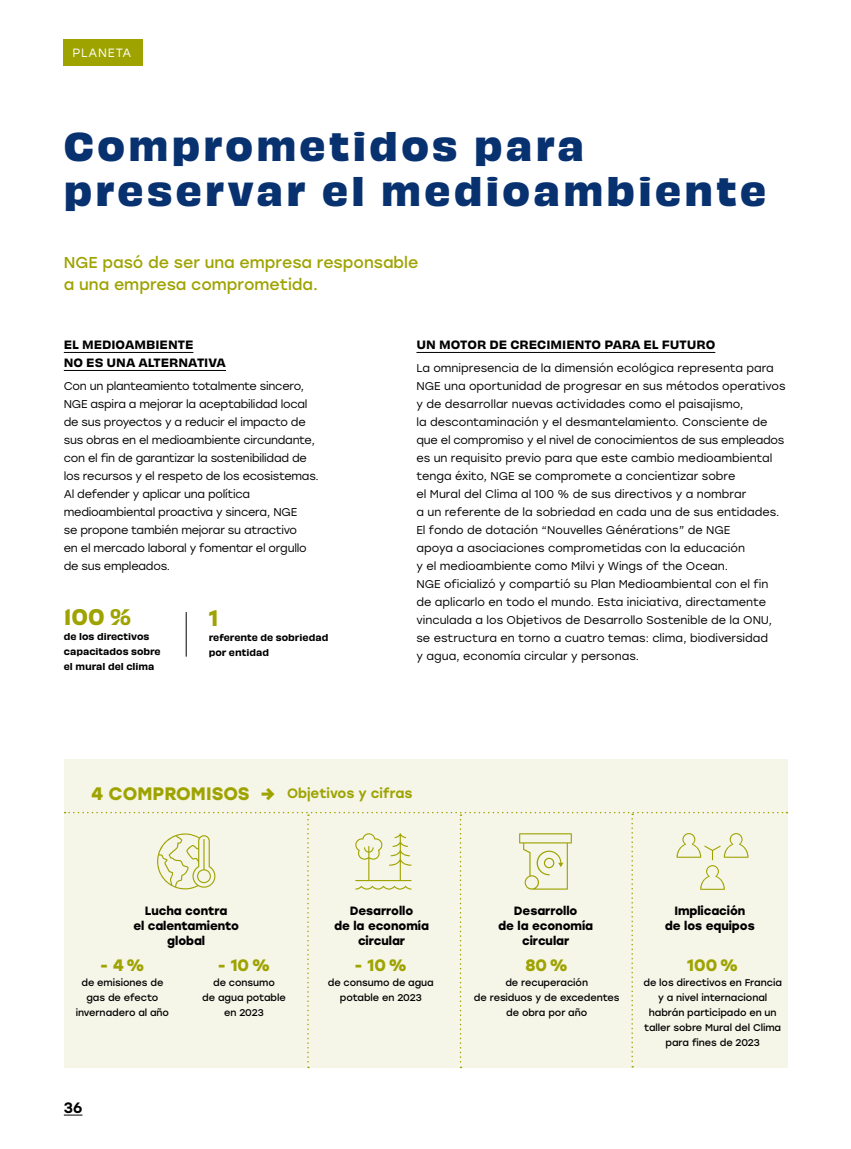
<style>
.page{position:relative;width:851px;height:1149px;background:#fff}
.page>*{position:absolute;margin:0;border:0;box-sizing:border-box;transform-origin:0 0}
.t1{font:700 37.5px/45px "Obviously";letter-spacing:.09em;color:#083170}
.t2{font:700 22.5px "Stolzl";color:#9ea300}
.t3{font:21px "Obviously Semi";color:#9ea300}
.t4{font:700 16.5px "Stolzl";color:#9ea300}
.t5{font:15.75px/22.5px "Stolzl";color:#9ea300}
.t6{font:500 15px "Stolzl";color:#000}
.t7{font:500 13.5px "Stolzl";color:#9ea300}
.t8{font:700 12px/15px "Stolzl";letter-spacing:-.005em;color:#000;text-align:center}
.t9{font:12px "Stolzl";letter-spacing:.07em;color:#fff}
.t10{font:11.25px/18px "Stolzl";color:#000}
.t11{font:11.25px/18px "Stolzl";letter-spacing:-.02em;color:#000}
.t12{font:11.25px/18px "Obviously Semi";color:#000}
.t13{font:9.75px/15px "Stolzl";letter-spacing:-.005em;color:#000;text-align:center}
.t14{font:9px/15px "Obviously Semi";color:#000}
.s1{font-weight:700;font-size:18px}
</style>
<div class="page">
<div style="left:64px;top:759px;width:723px;height:308px;background:#f5f5e8"></div>
<hr style="left:64px;top:352px;width:129px;height:1px;background:#000">
<hr style="left:64px;top:370px;width:162px;height:1px;background:#000">
<hr style="left:416px;top:352px;width:299px;height:1px;background:#000">
<hr style="left:186px;top:612px;width:1px;height:44px;background:#000">
<svg style="left:65px;top:811px;width:722px;height:256px"></svg>
<svg style="left:64px;top:1114px;width:18px;height:1px"></svg>
<div style="left:64px;top:39px;width:79px;height:27px;background:#9ea300"></div>
<p class="t9" style="left:72px;top:45px;width:60px">PLANETA</p>
<h1 class="t1" style="left:64px;top:121px;width:703px">Comprometidos para preservar el medioambiente</h1>
<h3 class="t5" style="left:64px;top:250px;width:356px">NGE pasó de ser una empresa responsable a una empresa comprometida.</h3>
<p class="t12" style="left:64px;top:335px;width:164px">EL MEDIOAMBIENTE<br>NO ES UNA ALTERNATIVA</p>
<p class="t11" style="left:64px;top:376px;width:256px">Con un planteamiento totalmente sincero, NGE aspira a mejorar la aceptabilidad local de sus proyectos y a reducir el impacto de sus obras en el medioambiente circundante, con el fin de garantizar la sostenibilidad de los recursos y el respeto de los ecosistemas.<br>Al defender y aplicar una política medioambiental proactiva y sincera, NGE<br>se propone también mejorar su atractivo<br>en el mercado laboral y fomentar el orgullo de sus empleados.</p>
<h3 class="t3" style="left:64px;top:600px;width:69px">100 %</h3>
<p class="t14" style="left:64px;top:628px;width:98px">de los directivos capacitados sobre el mural del clima</p>
<h2 class="t2" style="left:209px;top:601px;width:11px">1</h2>
<p class="t14" style="left:209px;top:629px;width:121px">referente de sobriedad por entidad</p>
<p class="t12" style="left:416px;top:335px;width:300px">UN MOTOR DE CRECIMIENTO PARA EL FUTURO</p>
<p class="t10" style="left:416px;top:358px;width:370px">La omnipresencia de la dimensión ecológica representa para NGE una oportunidad de progresar en sus métodos operativos y de desarrollar nuevas actividades como el paisajismo,<br>la descontaminación y el desmantelamiento. Consciente de que el compromiso y el nivel de conocimientos de sus empleados es un requisito previo para que este cambio medioambiental tenga éxito, NGE se compromete a concientizar sobre<br>el Mural del Clima al 100 % de sus directivos y a nombrar<br>a un referente de la sobriedad en cada una de sus entidades.<br>El fondo de dotación “Nouvelles Générations” de NGE<br>apoya a asociaciones comprometidas con la educación<br>y el medioambiente como Milvi y Wings of the Ocean.<br>NGE oficializó y compartió su Plan Medioambiental con el fin de aplicarlo en todo el mundo. Esta iniciativa, directamente vinculada a los Objetivos de Desarrollo Sostenible de la ONU, se estructura en torno a cuatro temas: clima, biodiversidad<br>y agua, economía circular y personas.</p>
<p class="t7" style="left:91px;top:783px;width:322px"><span class="s1">4 COMPROMISOS →</span> Objetivos y cifras</p>
<p class="t8" style="left:133px;top:902px;width:107px">Lucha contra<br>el calentamiento global</p>
<h3 class="t4" style="left:100px;top:952px;width:46px">- 4%</h3>
<p class="t13" style="left:76px;top:974px;width:95px">de emisiones de gas de efecto invernadero al año</p>
<h3 class="t4" style="left:218px;top:952px;width:54px">- 10%</h3>
<p class="t13" style="left:202px;top:974px;width:85px">de consumo<br>de agua potable en 2023</p>
<h3 class="t6" style="left:64px;top:1096px;width:20px">36</h3>
<p class="t8" style="left:334px;top:902px;width:96px">Desarrollo<br>de la economía circular</p>
<p class="t8" style="left:498px;top:902px;width:96px">Desarrollo<br>de la economía circular</p>
<p class="t8" style="left:664px;top:902px;width:91px">Implicación<br>de los equipos</p>
<h3 class="t4" style="left:354px;top:952px;width:54px">- 10%</h3>
<p class="t13" style="left:328px;top:974px;width:107px">de consumo de agua potable en 2023</p>
<h3 class="t4" style="left:525px;top:952px;width:44px">80%</h3>
<p class="t13" style="left:474px;top:974px;width:147px">de recuperación<br>de residuos y de excedentes de obra por año</p>
<h3 class="t4" style="left:687px;top:952px;width:53px">100%</h3>
<p class="t13" style="left:643px;top:974px;width:140px">de los directivos en Francia y a nivel internacional habrán participado en un taller sobre Mural del Clima para fines de 2023</p>
</div>
